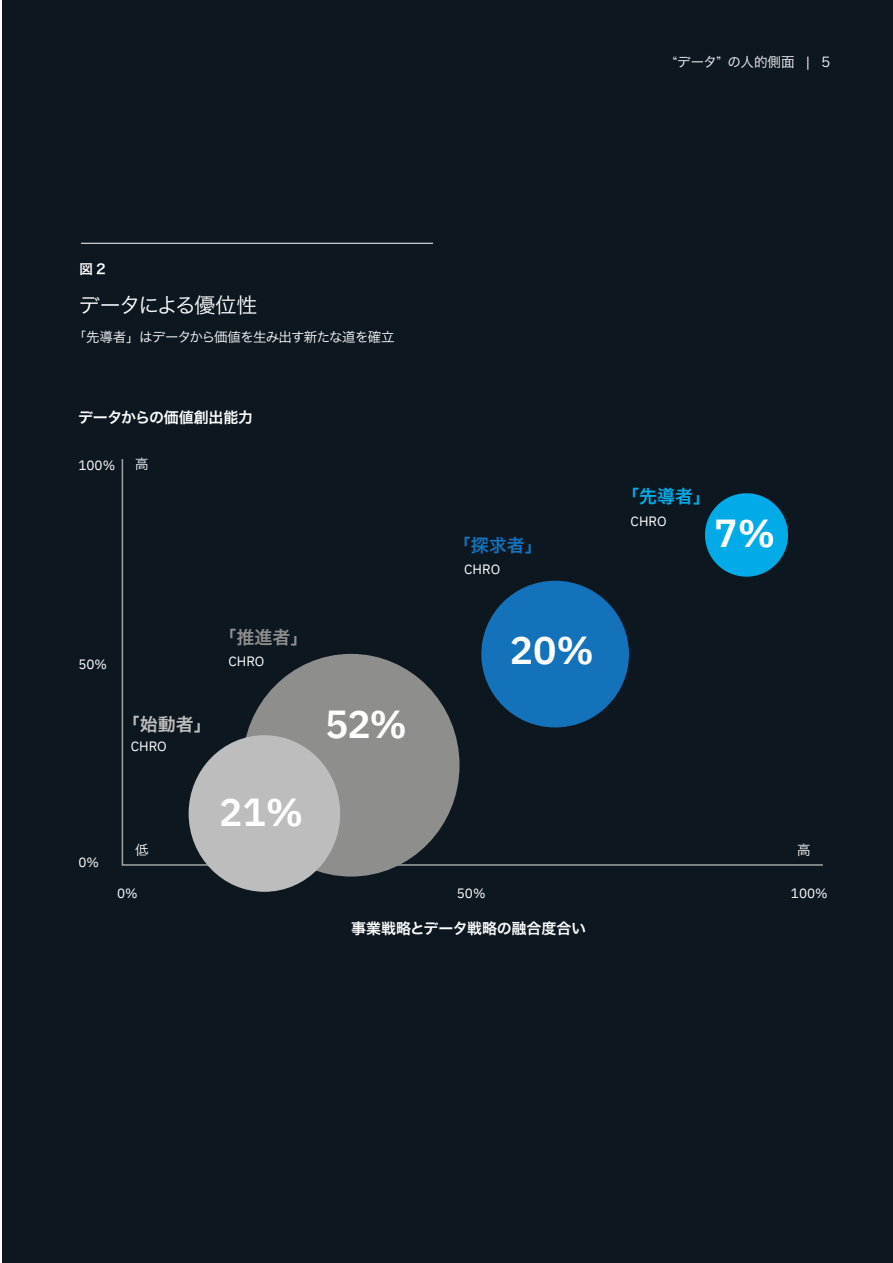
<style>
.page{position:relative;width:893px;height:1263px;background:#fff}
.page>*{position:absolute;margin:0;border:0;box-sizing:border-box;transform-origin:0 0}
.t1{font:600 39px "IBM Plex Sans";color:#fff}
.t2{font:21px "Hira Kaku Std W3";letter-spacing:-.055em;color:#fff}
.t3{font:18px "Hira Kaku Std W6";color:#bebdbd}
.t4{font:18px "Hira Kaku Std W6";color:#8e8e8d}
.t5{font:18px "Hira Kaku Std W6";color:#1372ba}
.t6{font:18px "Hira Kaku Std W6";color:#00abe7}
.t7{font:15px "Hira Kaku Std W6";letter-spacing:-.015em;color:#fff}
.t8{font:13.5px "IBM Plex Sans";color:#fff}
.t9{font:13.5px "Hira Kaku Std W3";letter-spacing:-.05em;color:#fff}
.t10{font:13.5px "Hira Kaku Std W3";color:#fff}
.t11{font:13.5px "Hira Kaku Std W6";color:#fff}
</style>
<div class="page">
<div style="left:2px;top:0;width:891px;height:1263px;background:#0d1720"></div>
<svg style="left:121px;top:459px;width:702px;height:407px"></svg>
<div style="left:242px;top:654px;width:217px;height:222px;background:#8e8e8d;border-radius:50%"></div>
<div style="left:481px;top:581px;width:148px;height:146px;background:#1372ba;border-radius:50%"></div>
<div style="left:705px;top:493px;width:83px;height:84px;background:#00abe7;border-radius:50%"></div>
<div style="left:189px;top:735px;width:151px;height:157px;background:#bebdbd;border-radius:50%"></div>
<hr style="left:81px;top:243px;width:352px;height:1px;background:#fff">
<p class="t10" style="left:672px;top:52px;width:159px">“データ” の人的側面 | 5</p>
<p class="t11" style="left:79px;top:259px;width:28px">図2</p>
<h2 class="t2" style="left:79px;top:289px;width:180px">データによる優位性</h2>
<p class="t9" style="left:73px;top:327px;width:323px">「先導者」はデータから価値を生み出す新たな道を確立</p>
<p class="t7" style="left:78px;top:405px;width:177px">データからの価値創出能力</p>
<p class="t9" style="left:135px;top:454px;width:15px">高</p>
<p class="t8" style="left:78px;top:454px;width:38px">100%</p>
<p class="t8" style="left:78px;top:653px;width:30px">50%</p>
<h3 class="t3" style="left:122px;top:710px;width:92px">「始動者」</h3>
<p class="t8" style="left:131px;top:735px;width:37px">CHRO</p>
<h3 class="t4" style="left:218px;top:623px;width:91px">「推進者」</h3>
<p class="t8" style="left:228px;top:651px;width:37px">CHRO</p>
<h1 class="t1" style="left:219px;top:781px;width:86px">21%</h1>
<h1 class="t1" style="left:325px;top:693px;width:83px">52%</h1>
<h3 class="t5" style="left:453px;top:531px;width:91px">「探求者」</h3>
<p class="t8" style="left:464px;top:559px;width:37px">CHRO</p>
<h1 class="t1" style="left:510px;top:619px;width:86px">20%</h1>
<h3 class="t6" style="left:621px;top:482px;width:91px">「先導者」</h3>
<p class="t8" style="left:631px;top:510px;width:37px">CHRO</p>
<h1 class="t1" style="left:714px;top:503px;width:62px">7%</h1>
<p class="t8" style="left:78px;top:852px;width:22px">0%</p>
<p class="t9" style="left:135px;top:839px;width:15px">低</p>
<p class="t9" style="left:797px;top:839px;width:15px">高</p>
<p class="t8" style="left:117px;top:883px;width:22px">0%</p>
<p class="t8" style="left:457px;top:883px;width:30px">50%</p>
<p class="t8" style="left:791px;top:883px;width:38px">100%</p>
<p class="t7" style="left:351px;top:916px;width:237px">事業戦略とデータ戦略の融合度合い</p>
</div>
